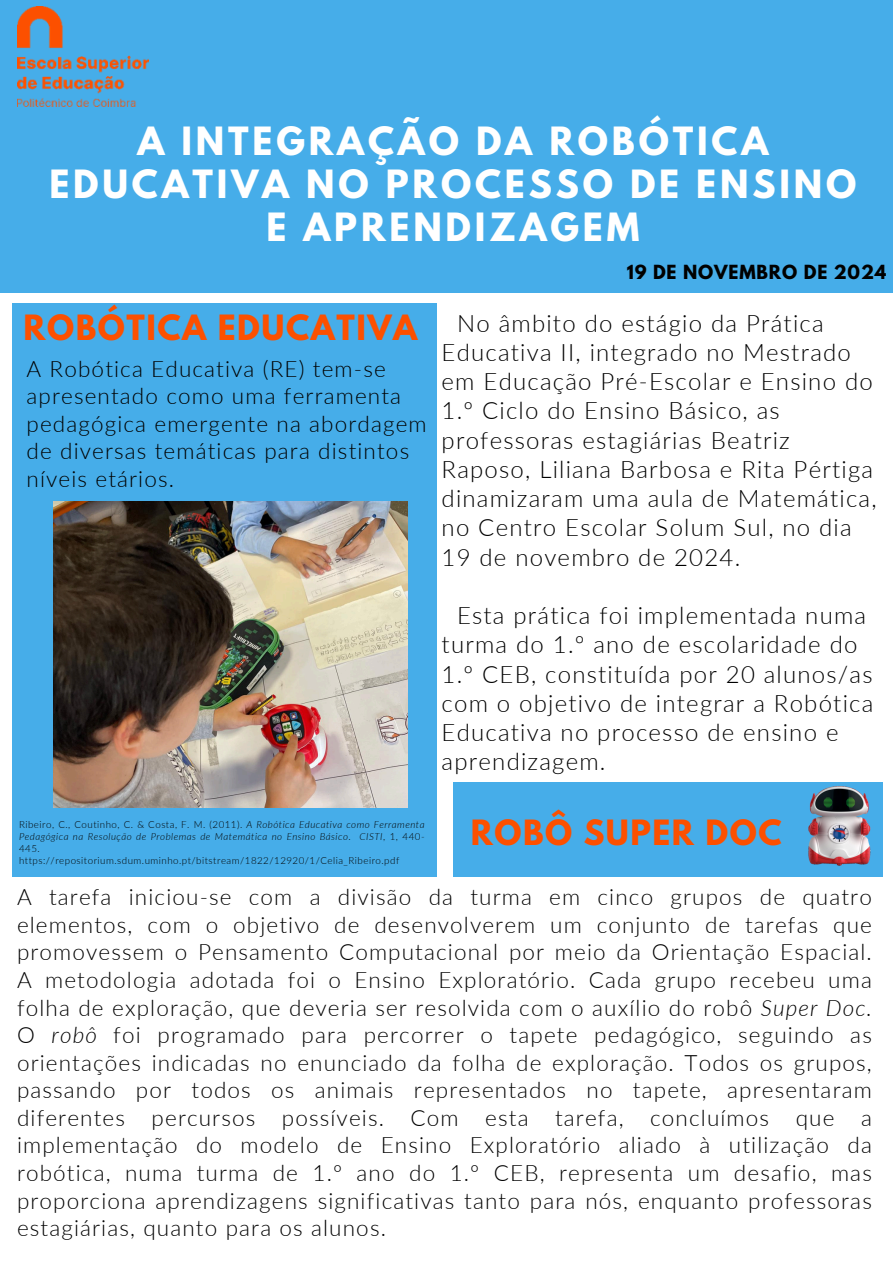
<style>
.page{position:relative;width:893px;height:1263px;background:#fff}
.page>*{position:absolute;margin:0;border:0;box-sizing:border-box;transform-origin:0 0}
.t1{font:700 34.5px/42.8px "League Spartan";letter-spacing:.11em;color:#fff;text-align:center}
.t2{font:700 30.83px "League Spartan";letter-spacing:.05em;color:#fc5000}
.t3{font:300 24px/29.2px "Lato";letter-spacing:.05em;color:#000}
.t4{font:300 22.5px/27.6px "Lato";letter-spacing:.05em;color:#000}
.t5{font:700 17.25px "League Spartan";letter-spacing:.05em;color:#000}
.t6{font:italic 300 9.75px/11.9px "Lato";letter-spacing:.05em;color:#000;text-align:justify}
.t7{font:300 9.75px "Lato";letter-spacing:.05em;color:#000}
.s1{font-style:normal}
.s2{font-style:italic}
</style>
<div class="page">
<div style="left:0;top:0;width:893px;height:293px;background:#46ade9"></div>
<img style="left:17px;top:6px;width:131px;height:101px">
<div style="left:12px;top:304px;width:424px;height:573px;background:#46ade9"></div>
<img style="left:53px;top:501px;width:354px;height:307px">
<div style="left:453px;top:783px;width:429px;height:94px;background:#46ade9"></div>
<img style="left:808px;top:786px;width:63px;height:80px">
<p class="t1" style="left:49px;top:124px;width:808px">A INTEGRAÇÃO DA ROBÓTICA<br>EDUCATIVA NO PROCESSO DE ENSINO<br>E APRENDIZAGEM</p>
<p class="t2" style="left:23px;top:312px;width:395px">ROBÓTICA EDUCATIVA</p>
<h4 class="t4" style="left:27px;top:354px;width:402px">A Robótica Educativa (RE) tem-se apresentado como uma ferramenta pedagógica emergente na abordagem de diversas temáticas para distintos níveis etários.</h4>
<h1 class="t6" style="left:19px;top:819px;width:407px"><span class="s1">Ribeiro, C., Coutinho, C. &amp; Costa, F. M. (2011).</span> A Robótica Educativa como Ferramenta Pedagógica na Resolução de Problemas de Matemática no Ensino Básico<span class="s1">.</span> CISTI<span class="s1">, 1, 440- 445.</span></h1>
<p class="t7" style="left:19px;top:854px;width:382px">https://repositorium.sdum.uminho.pt/bitstream/1822/12920/1/Celia_Ribeiro.pdf</p>
<h1 class="t5" style="left:627px;top:263px;width:261px">19 DE NOVEMBRO DE 2024</h1>
<p class="t3" style="left:441px;top:308px;width:436px;text-indent:15px">No âmbito do estágio da Prática Educativa II, integrado no Mestrado em Educação Pré-Escolar e Ensino do 1.º Ciclo do Ensino Básico, as professoras estagiárias Beatriz Raposo, Liliana Barbosa e Rita Pértiga dinamizaram uma aula de Matemática, no Centro Escolar Solum Sul, no dia 19 de novembro de 2024.</p>
<p class="t3" style="left:441px;top:600px;width:433px;text-indent:15px">Esta prática foi implementada numa turma do 1.º ano de escolaridade do<br>1.º CEB, constituída por 20 alunos/as com o objetivo de integrar a Robótica<br>Educativa no processo de ensino e aprendizagem.</p>
<h3 class="t2" style="left:471px;top:817px;width:312px">ROBÔ SUPER DOC</h3>
<h3 class="t4" style="left:17px;top:883px;width:856px;text-align:justify">A tarefa iniciou-se com a divisão da turma em cinco grupos de quatro elementos, com o objetivo de desenvolverem um conjunto de tarefas que promovessem o Pensamento Computacional por meio da Orientação Espacial.<br>A metodologia adotada foi o Ensino Exploratório. Cada grupo recebeu uma folha de exploração, que deveria ser resolvida com o auxílio do robô <span class="s2">Super Doc.<br></span>O <span class="s2">robô</span> foi programado para percorrer o tapete pedagógico, seguindo as orientações indicadas no enunciado da folha de exploração. Todos os grupos, passando por todos os animais representados no tapete, apresentaram diferentes percursos possíveis. Com esta tarefa, concluímos que a implementação do modelo de Ensino Exploratório aliado à utilização da robótica, numa turma de 1.º ano do 1.º CEB, representa um desafio, mas proporciona aprendizagens significativas tanto para nós, enquanto professoras estagiárias, quanto para os alunos.</h3>
</div>
